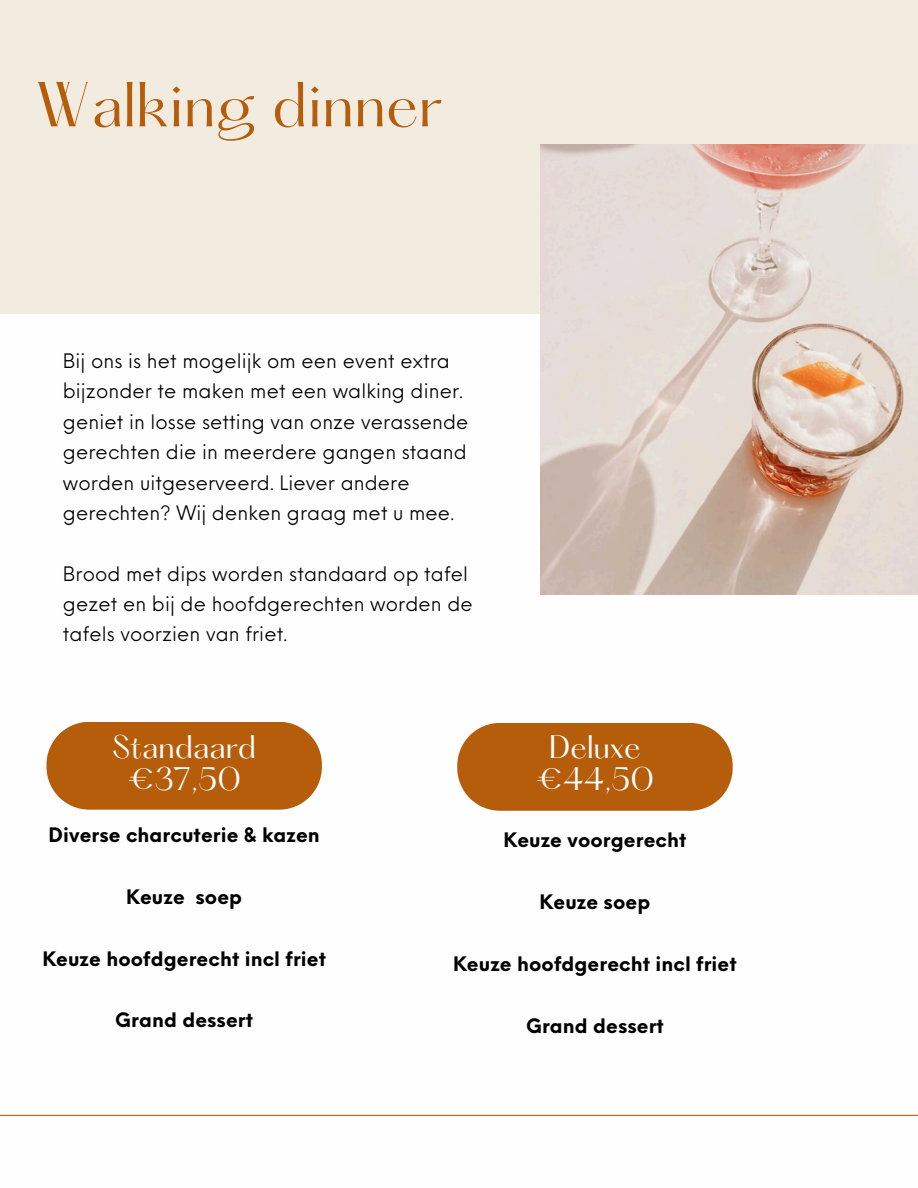
<style>
.page{position:relative;width:918px;height:1188px;background:#fff}
.page>*{position:absolute;margin:0;border:0;box-sizing:border-box;transform-origin:0 0}
.t1{font:55.5px "Hatton";color:#b65d0b}
.t2{font:28.5px/32.7px "Hatton";color:#fefefe;text-align:center}
.t3{font:19.5px/30.3px "Neue Einstellung";letter-spacing:.005em;color:#000}
.t4{font:700 19.5px "Neue Einstellung";letter-spacing:.005em;color:#000}
</style>
<div class="page">
<div style="left:0;top:0;width:918px;height:314px;background:#f2ebdf"></div>
<img style="left:540px;top:144px;width:378px;height:450px">
<hr style="left:0;top:1115px;width:918px;height:1px;background:#b65d0b">
<svg style="left:47px;top:722px;width:275px;height:88px;background:#ba671b"></svg>
<svg style="left:457px;top:723px;width:276px;height:88px;background:#bb681c"></svg>
<h1 class="t1" style="left:35px;top:79px;width:409px">Walking dinner</h1>
<p class="t3" style="left:63px;top:344px;width:407px">Bij ons is het mogelijk om een event extra bijzonder te maken met een walking diner. geniet in losse setting van onze verassende gerechten die in meerdere gangen staand worden uitgeserveerd. Liever andere gerechten? Wij denken graag met u mee.</p>
<p class="t3" style="left:63px;top:556px;width:411px">Brood met dips worden standaard op tafel gezet en bij de hoofdgerechten worden de tafels voorzien van friet.</p>
<h3 class="t2" style="left:112px;top:734px;width:145px">Standaard €37,50</h3>
<h3 class="t2" style="left:535px;top:734px;width:121px">Deluxe €44,50</h3>
<p class="t4" style="left:49px;top:817px;width:273px">Diverse charcuterie &amp; kazen</p>
<h3 class="t4" style="left:503px;top:823px;width:185px">Keuze voorgerecht</h3>
<h2 class="t4" style="left:126px;top:879px;width:117px">Keuze soep</h2>
<h3 class="t4" style="left:540px;top:884px;width:112px">Keuze soep</h3>
<h2 class="t4" style="left:42px;top:941px;width:285px">Keuze hoofdgerecht incl friet</h2>
<h3 class="t4" style="left:453px;top:946px;width:285px">Keuze hoofdgerecht incl friet</h3>
<h3 class="t4" style="left:115px;top:1003px;width:139px">Grand dessert</h3>
<h3 class="t4" style="left:526px;top:1008px;width:139px">Grand dessert</h3>
</div>
